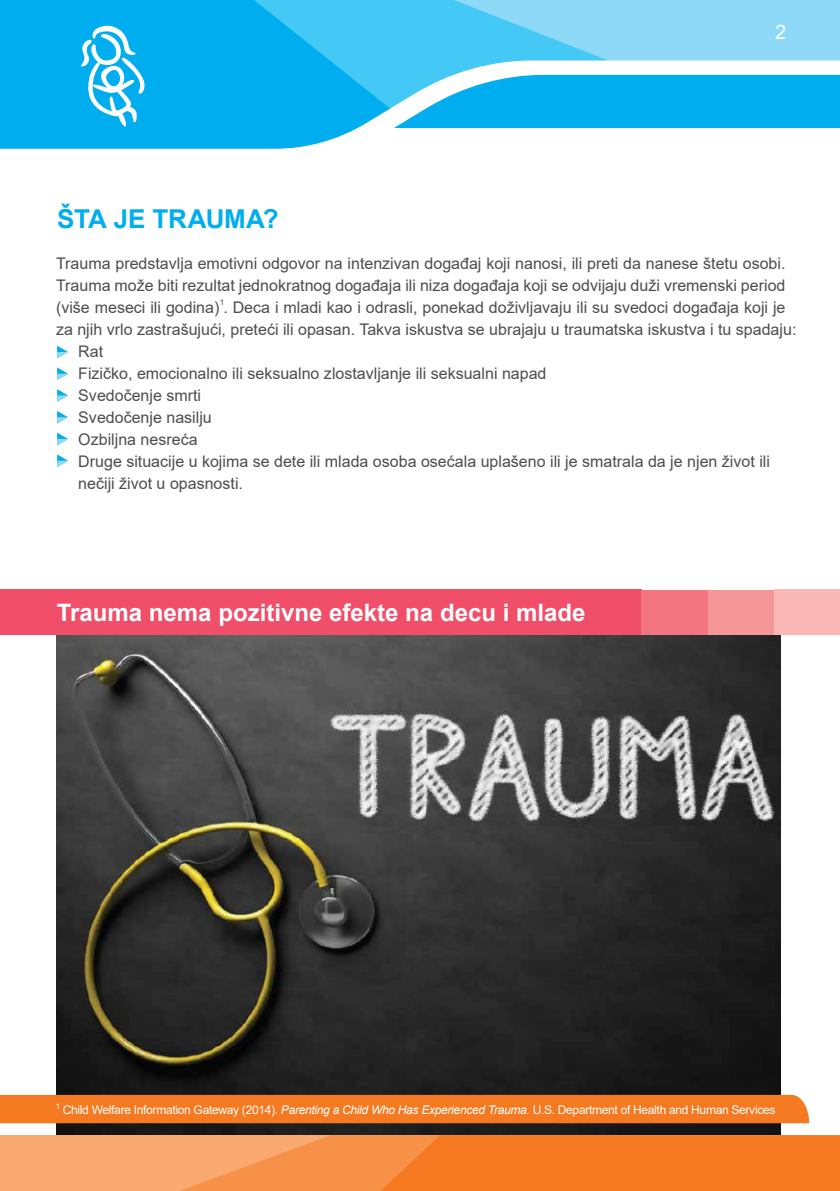
<style>
.page{position:relative;width:840px;height:1191px;background:#fff}
.page>*{position:absolute;margin:0;border:0;box-sizing:border-box;transform-origin:0 0}
.t1{font:700 26px "Arial";letter-spacing:-.01em;color:#00adee}
.t2{font:700 24px "Arial";color:#fff}
.t3{font:20px "Arial";color:#fff}
.t4{font:16px "Arial";color:#4d4d4f}
.t5{font:12px "Arial";letter-spacing:-.025em;color:#fff}
.t6{font:8px "Arial";color:#4d4d4f}
.t7{font:8px "Arial";color:#fff}
.s1{font-style:italic}
</style>
<div class="page">
<img style="left:56px;top:1123px;width:724px;height:12px">
<img style="left:56px;top:635px;width:724px;height:459px">
<div style="left:634px;top:0;width:205px;height:60px;background:#8ed8f8"></div>
<svg style="left:402px;top:0;width:232px;height:60px;background:#65cff6"></svg>
<svg style="left:0;top:0;width:402px;height:60px;background:#14b5f0"></svg>
<svg style="left:0;top:60px;width:839px;height:89px;fill:#00aeef"></svg>
<div style="left:0;top:1135px;width:839px;height:56px;background:#faaa71"></div>
<svg style="left:180px;top:1135px;width:659px;height:56px;background:#f58432"></svg>
<div style="left:0;top:1094px;width:808px;height:29px;background:#f47920"></div>
<svg style="left:79px;top:25px;width:66px;height:102px"></svg>
<svg style="left:57px;top:346px;width:11px;height:12px"></svg>
<svg style="left:57px;top:367px;width:11px;height:13px"></svg>
<svg style="left:57px;top:389px;width:11px;height:13px"></svg>
<svg style="left:57px;top:411px;width:11px;height:12px"></svg>
<svg style="left:57px;top:432px;width:11px;height:13px"></svg>
<svg style="left:57px;top:454px;width:11px;height:13px"></svg>
<div style="left:0;top:590px;width:641px;height:45px;background:#f04e69"></div>
<div style="left:641px;top:590px;width:66px;height:44px;background:#f37580"></div>
<div style="left:707px;top:590px;width:66px;height:45px;background:#f59699"></div>
<div style="left:773px;top:590px;width:66px;height:45px;background:#f9b7b6"></div>
<p class="t3" style="left:774px;top:18px;width:13px">2</p>
<p class="t1" style="left:57px;top:201px;width:223px">ŠTA JE TRAUMA?</p>
<p class="t4" style="left:56px;top:252px;width:730px">Trauma predstavlja emotivni odgovor na intenzivan događaj koji nanosi, ili preti da nanese štetu osobi.</p>
<p class="t4" style="left:56px;top:274px;width:730px">Trauma može biti rezultat jednokratnog događaja ili niza događaja koji se odvijaju duži vremenski period</p>
<p class="t4" style="left:56px;top:296px;width:730px">(više meseci ili godina) . Deca i mladi kao i odrasli, ponekad doživljavaju ili su svedoci događaja koji je</p>
<p class="t4" style="left:56px;top:318px;width:741px">za njih vrlo zastrašujući, preteći ili opasan. Takva iskustva se ubrajaju u traumatska iskustva i tu spadaju:</p>
<p class="t4" style="left:78px;top:340px;width:26px">Rat</p>
<p class="t4" style="left:78px;top:362px;width:469px">Fizičko, emocionalno ili seksualno zlostavljanje ili seksualni napad</p>
<p class="t4" style="left:78px;top:384px;width:124px">Svedočenje smrti</p>
<p class="t4" style="left:78px;top:406px;width:135px">Svedočenje nasilju</p>
<p class="t4" style="left:78px;top:428px;width:121px">Ozbiljna nesreća</p>
<p class="t4" style="left:78px;top:450px;width:692px">Druge situacije u kojima se dete ili mlada osoba osećala uplašeno ili je smatrala da je njen život ili</p>
<p class="t4" style="left:78px;top:472px;width:166px">nečiji život u opasnosti.</p>
<p class="t6" style="left:220px;top:297px;width:6px">1</p>
<p class="t2" style="left:57px;top:595px;width:530px">Trauma nema pozitivne efekte na decu i mlade</p>
<p class="t7" style="left:56px;top:1100px;width:6px">1</p>
<p class="t5" style="left:63px;top:1101px;width:713px">Child Welfare Information Gateway (2014). <span class="s1">Parenting a Child Who Has Experienced Trauma</span>. U.S. Department of Health and Human Services</p>
</div>
